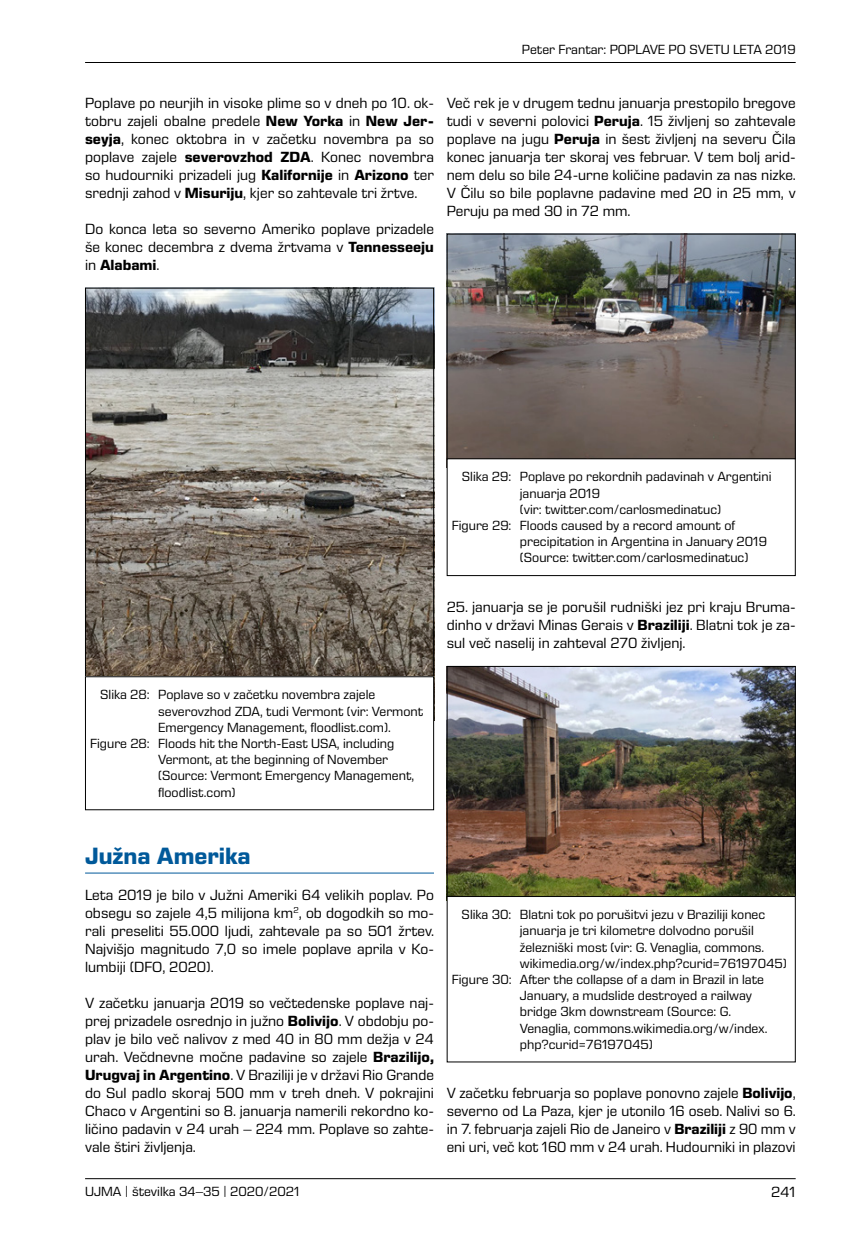
<style>
.page{position:relative;width:851px;height:1234px;background:#fff}
.page>*{position:absolute;margin:0;border:0;box-sizing:border-box;transform-origin:0 0}
._01_Naslov_Mo__W_14{font:700 24px "Eurostile Next LT Pro";color:#00599a}
._00_normal_10pt_SLO{font:15px/18px "Eurostile Next LT Pro";color:#000;text-align:justify}
._06_podpis_pod_sliko{font:13.5px/16.2px "Eurostile Next LT Pro";color:#000}
.s1{font-weight:700}
</style>
<div class="page">
<hr style="left:85px;top:1177px;width:710px;height:1px;background:#000">
<hr style="left:85px;top:62px;width:710px;height:1px;background:#000">
<hr style="left:85px;top:872px;width:349px;height:1px;background:#00599a">
<img style="left:87px;top:290px;width:345px;height:386px">
<img style="left:448px;top:236px;width:345px;height:222px">
<img style="left:448px;top:668px;width:345px;height:227px">
<div style="left:446px;top:458px;width:349px;height:118px;border:1px solid #000"></div>
<div style="left:446px;top:895px;width:349px;height:167px;border:1px solid #000"></div>
<p class="_06_podpis_pod_sliko" style="left:521px;top:41px;width:275px">Peter Frantar: POPLAVE PO SVETU LETA 2019</p>
<p class="_00_normal_10pt_SLO" style="left:85px;top:94px;width:350px">Poplave po neurjih in visoke plime so v dneh po 10. ok&shy;tobru zajeli obalne predele <span class="s1">New Yorka</span> in <span class="s1">New Jer&shy;seyja</span>, konec oktobra in v začetku novembra pa so poplave zajele <span class="s1">severovzhod ZDA</span>. Konec novembra so hudourniki prizadeli jug <span class="s1">Kalifornije</span> in <span class="s1">Arizono</span> ter srednji zahod v <span class="s1">Misuriju</span>, kjer so zahtevale tri žrtve.</p>
<p class="_00_normal_10pt_SLO" style="left:85px;top:220px;width:350px">Do konca leta so severno Ameriko poplave prizadele še konec decembra z dvema žrtvama v <span class="s1">Tennesseeju </span>in <span class="s1">Alabami</span>.</p>
<p class="_00_normal_10pt_SLO" style="left:446px;top:94px;width:350px">Več rek je v drugem tednu januarja prestopilo bregove tudi v severni polovici <span class="s1">Peruja</span>. 15 življenj so zahtevale poplave na jugu <span class="s1">Peruja</span> in šest življenj na severu Čila konec januarja ter skoraj ves februar. V tem bolj arid&shy;nem delu so bile 24-urne količine padavin za nas nizke.<br>V Čilu so bile poplavne padavine med 20 in 25 mm, v Peruju pa med 30 in 72 mm.</p>
<p class="_06_podpis_pod_sliko" style="left:158px;top:686px;width:266px;text-indent:-58px">Slika 28: Poplave so v začetku novembra zajele severovzhod ZDA, tudi Vermont (vir: Vermont<br>Emergency Management, floodlist.com).</p>
<p class="_06_podpis_pod_sliko" style="left:158px;top:735px;width:257px;text-indent:-68px">Figure 28: Floods hit the North-East USA, including Vermont, at the beginning of November (Source: Vermont Emergency Management, floodlist.com)</p>
<p class="_06_podpis_pod_sliko" style="left:519px;top:468px;width:253px;text-indent:-58px">Slika 29: Poplave po rekordnih padavinah v Argentini januarja 2019<br>(vir: twitter.com/carlosmedinatuc)</p>
<p class="_06_podpis_pod_sliko" style="left:519px;top:517px;width:249px;text-indent:-68px">Figure 29: Floods caused by a record amount of precipitation in Argentina in January 2019 (Source: twitter.com/carlosmedinatuc)</p>
<p class="_00_normal_10pt_SLO" style="left:446px;top:598px;width:350px">25. januarja se je porušil rudniški jez pri kraju Bruma&shy;dinho v državi Minas Gerais v <span class="s1">Braziliji</span>. Blatni tok je za&shy;sul več naselij in zahteval 270 življenj.</p>
<p class="_01_Naslov_Mo__W_14" style="left:85px;top:842px;width:167px">Južna Amerika</p>
<p class="_00_normal_10pt_SLO" style="left:85px;top:886px;width:350px">Leta 2019 je bilo v Južni Ameriki 64 velikih poplav. Po obsegu so zajele 4,5 milijona km<sup>2</sup>, ob dogodkih so mo&shy;rali preseliti 55.000 ljudi, zahtevale pa so 501 žrtev.<br>Najvišjo magnitudo 7,0 so imele poplave aprila v Ko&shy;lumbiji (DFO, 2020).</p>
<p class="_00_normal_10pt_SLO" style="left:85px;top:994px;width:350px">V začetku januarja 2019 so večtedenske poplave naj&shy;prej prizadele osrednjo in južno <span class="s1">Bolivijo</span>. V obdobju po&shy;plav je bilo več nalivov z med 40 in 80 mm dežja v 24 urah. Večdnevne močne padavine so zajele <span class="s1">Brazilijo, Urugvaj in Argentino</span>. V Braziliji je v državi Rio Grande do Sul padlo skoraj 500 mm v treh dneh. V pokrajini Chaco v Argentini so 8. januarja namerili rekordno ko&shy;ličino padavin v 24 urah – 224 mm. Poplave so zahte&shy;vale štiri življenja.</p>
<p class="_06_podpis_pod_sliko" style="left:519px;top:906px;width:268px;text-indent:-58px">Slika 30: Blatni tok po porušitvi jezu v Braziliji konec januarja je tri kilometre dolvodno porušil železniški most (vir: G. Venaglia, commons. wikimedia.org/w/index.php?curid=76197045)</p>
<p class="_06_podpis_pod_sliko" style="left:519px;top:971px;width:249px;text-indent:-68px">Figure 30: After the collapse of a dam in Brazil in late January, a mudslide destroyed a railway bridge 3km downstream (Source: G.<br>Venaglia, commons.wikimedia.org/w/index. php?curid=76197045)</p>
<p class="_00_normal_10pt_SLO" style="left:446px;top:1084px;width:350px">V začetku februarja so poplave ponovno zajele <span class="s1">Bolivijo</span>, severno od La Paza, kjer je utonilo 16 oseb. Nalivi so 6. in 7. februarja zajeli Rio de Janeiro v <span class="s1">Braziliji</span> z 90 mm v eni uri, več kot 160 mm v 24 urah. Hudourniki in plazovi</p>
<p class="_06_podpis_pod_sliko" style="left:85px;top:1182px;width:216px">UJMA | številka 34–35 | 2020/2021</p>
<p class="_00_normal_10pt_SLO" style="left:771px;top:1182px;width:26px">241</p>
</div>
